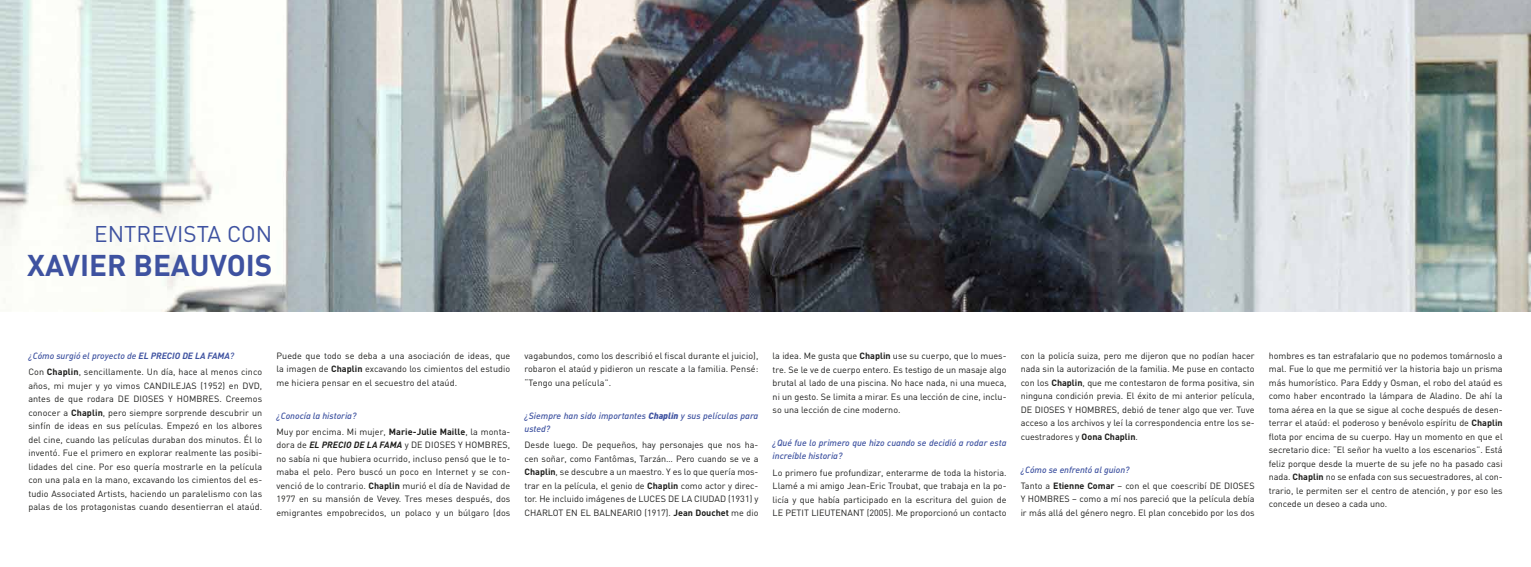
<style>
.page{position:relative;width:1531px;height:567px;background:#fff}
.page>*{position:absolute;margin:0;border:0;box-sizing:border-box;transform-origin:0 0}
.t1{font:700 29.7px "DIN";color:#3e52a0}
.t2{font:22.5px "DIN";color:#3e52a0}
.t3{font:9px/13.5px "DIN";color:#1d1d1b;text-align:justify}
.t4{font:9px/13.5px "DIN Medium Italic Alt";color:#3e52a0}
.s1{font-family:"DIN";font-weight:700;font-style:italic}
.s2{font-weight:700}
.s3{font-weight:700;font-style:italic}
.s4{font-family:"DIN";font-weight:900;font-style:italic}
</style>
<div class="page">
<img style="left:0;top:0;width:1531px;height:312px">
<h2 class="t2" style="left:94px;top:220px;width:95px">ENTREVISTA</h2>
<h2 class="t2" style="left:227px;top:220px;width:47px">CON</h2>
<h1 class="t1" style="left:27px;top:246px;width:18px">XAVIER</h1>
<h1 class="t1" style="left:133px;top:246px;width:18px">BEAUVOIS</h1>
<p class="t4" style="left:28px;top:349px;width:207px">¿Cómo surgió el proyecto de <span class="s1">EL PRECIO DE LA FAMA</span>?</p>
<p class="t3" style="left:28px;top:365px;width:235px">Con <span class="s2">Chaplin</span>, sencillamente. U n día, hace al menos cinco años, mi mujer y yo vimos Can dilejas (1952) en DVD, antes de que rodara De dioses y hombres. Creemos conocer a <span class="s2">Chaplin</span>, pero siempre sorprende descubrir un sinfín de ideas en sus películas. Empezó en los albores del cine, cuando las películas duraban dos minutos. Él lo inventó. Fue el primero en explorar realmente las posibi&shy;lidades del cine. Por eso quería mostrarle en la película con una pala en la mano, excavando los cimientos del es&shy;tudio Associated Artists, haciendo un paralelismo con las palas de los protagonistas cuando desentierran el ataúd.</p>
<p class="t3" style="left:276px;top:349px;width:235px">Puede que todo se deba a una asociación de ideas, que la imagen de <span class="s2">Chaplin</span> excavando los cimientos del estudio me hiciera pensar en el secuestro del ataúd.</p>
<p class="t4" style="left:276px;top:408px;width:82px">¿Conocía la historia?</p>
<p class="t3" style="left:276px;top:425px;width:235px">M uy por encima. M i mujer, <span class="s2">Marie-Julie Maille</span>, la monta&shy;dora de <span class="s3">EL PRECIO DE LA FAMA</span> y D e dioses y hombres, no sabía ni que hubiera ocurrido, incluso pensó que le to&shy;maba el pelo. Pero buscó un poco en I nternet y se con&shy;venció de lo contrario. <span class="s2">Chaplin</span> murió el día de Navidad de 1977 en su mansión de Vevey. Tres meses después, dos emigrantes empobrecidos, un polaco y un búlgaro (dos</p>
<p class="t3" style="left:524px;top:349px;width:235px">vagabundos, como los describió el fiscal durante el juicio), robaron el ataúd y pidieron un rescate a la familia. Pensé: “Tengo una película”.</p>
<p class="t4" style="left:524px;top:408px;width:235px">¿Siempre han sido importantes <span class="s4">Chaplin</span> y sus películas para usted?</p>
<p class="t3" style="left:524px;top:438px;width:235px">Desde luego. De pequeños, hay personajes que nos ha&shy;cen soñar, como Fantômas, Tarzán… Pero cuando se ve a <span class="s2">Chaplin</span>, se descubre a un maestro. Y es lo que quería mos&shy;trar en la película, el genio de <span class="s2">Chaplin</span> como actor y direc&shy;tor. He incluido imágenes de Luces de la ciudad (1931) y Charlot en el baln eario (1917). <span class="s2">Jean Douchet</span> me dio</p>
<p class="t3" style="left:772px;top:349px;width:235px">la idea. M e gusta que <span class="s2">Chaplin</span> use su cuerpo, que lo mues&shy;tre. Se le ve de cuerpo entero. Es testigo de un masaje algo brutal al lado de una piscina. No hace nada, ni una mueca, ni un gesto. Se limita a mirar. Es una lección de cine, inclu&shy;so una lección de cine moderno.</p>
<p class="t4" style="left:772px;top:435px;width:235px">¿Qué fue lo primero que hizo cuando se decidió a rodar esta increíble historia?</p>
<p class="t3" style="left:772px;top:465px;width:235px">Lo primero fue profundizar, enterarme de toda la historia.<br>Llamé a mi amigo Jean-Eric Troubat, que trabaja en la po&shy;licía y que había participado en la escritura del guion de Le petit lieutenant (2005). M e proporcionó un contacto</p>
<p class="t3" style="left:1021px;top:349px;width:235px">con la policía suiza, pero me dijeron que no podían hacer nada sin la autorización de la familia. Me puse en contacto con los <span class="s2">Chaplin</span>, que me contestaron de forma positiva, sin ninguna condición previa. El éxito de mi anterior película, De dioses y hombres, debió de tener algo que ver. Tuve acceso a los archivos y leí la correspondencia entre los se&shy;cuestradores y <span class="s2">Oona Chaplin</span>.</p>
<p class="t4" style="left:1021px;top:462px;width:110px">¿Cómo se enfrentó al guion?</p>
<p class="t3" style="left:1021px;top:479px;width:235px">Tanto a <span class="s2">Etienne Comar</span> – con el que coescribí D e dioses y hombres – como a mí nos pareció que la película debía ir más allá del género negro. El plan concebido por los dos</p>
<p class="t3" style="left:1269px;top:349px;width:235px">hombres es tan estrafalario que no podemos tomárnoslo a mal. Fue lo que me permitió ver la historia bajo un prisma más humorístico. Para Eddy y Osman, el robo del ataúd es como haber encontrado la lámpara de Aladino. De ahí la toma aérea en la que se sigue al coche después de desen&shy;terrar el ataúd: el poderoso y benévolo espíritu de <span class="s2">Chaplin </span>flota por encima de su cuerpo. Hay un momento en que el secretario dice: “El señor ha vuelto a los escenarios”. Está feliz porque desde la muerte de su jefe no ha pasado casi nada. <span class="s2">Chaplin</span> no se enfada con sus secuestradores, al con&shy;trario, le permiten ser el centro de atención, y por eso les concede un deseo a cada uno.</p>
</div>
